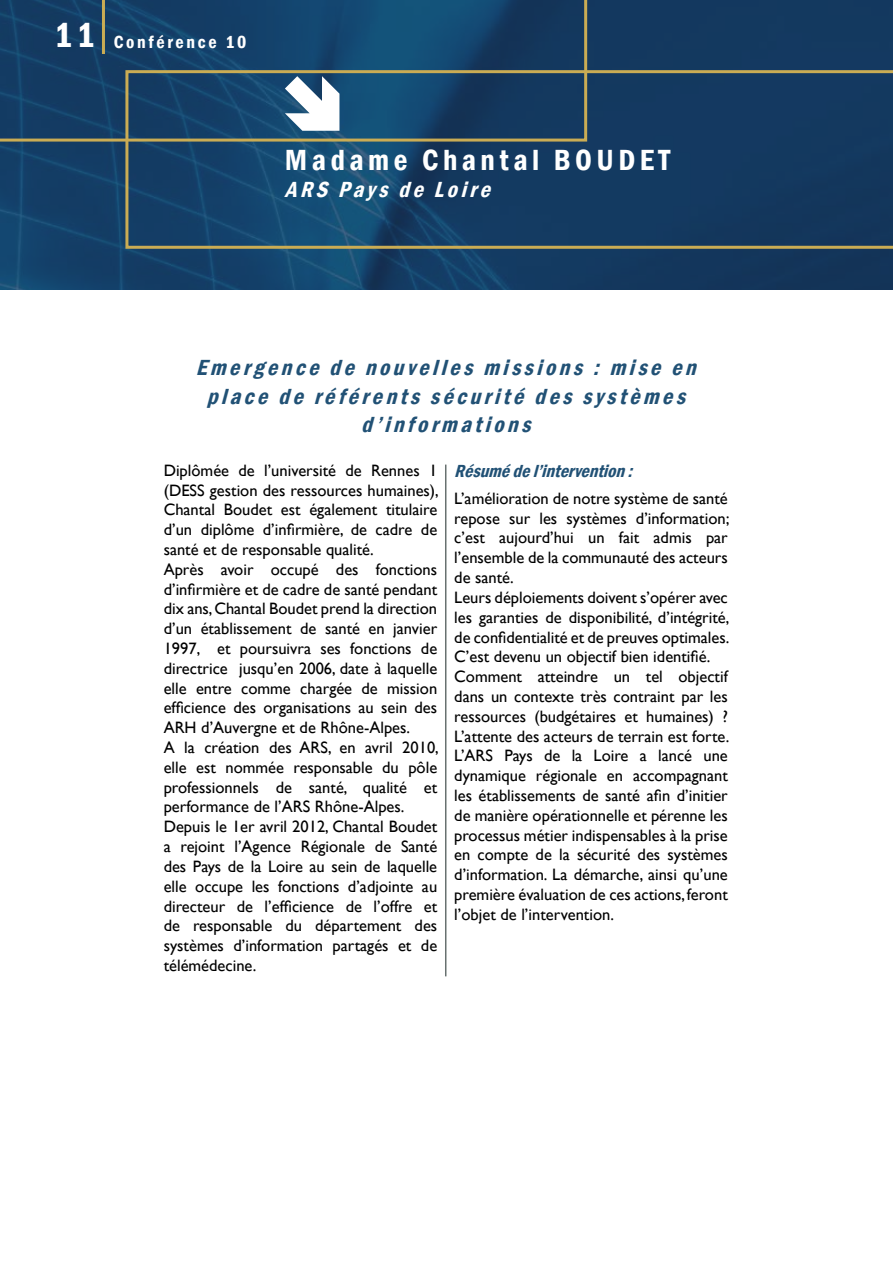
<style>
.page{position:relative;width:893px;height:1263px;background:#fff}
.page>*{position:absolute;margin:0;border:0;box-sizing:border-box;transform-origin:0 0}
.t1{font:600 condensed 36px "Franklin Gothic";color:#fff}
.t2{font:600 condensed 30px "Franklin Gothic";letter-spacing:.15em;color:#fff}
.t3{font:italic 600 condensed 22.5px/28.5px "Franklin Gothic";color:#215175;text-align:center}
.t4{font:italic 600 condensed 22.5px "Franklin Gothic";color:#fff}
.t5{font:italic 600 condensed 18px "Franklin Gothic";color:#215175}
.t6{font:600 condensed 18px "Franklin Gothic";letter-spacing:.15em;color:#fff}
.t7{font:16.5px/19.8px "Gill Sans";color:#000}
</style>
<div class="page">
<hr style="left:445px;top:465px;width:1px;height:511px;background:#687170">
<img style="left:0;top:0;width:893px;height:289px">
<svg style="left:0;top:0;width:587px;height:142px;background:#154168"></svg>
<svg style="left:125px;top:70px;width:768px;height:179px;background:#1c4364"></svg>
<hr style="left:102px;top:0;width:3px;height:54px;background:#caac54">
<svg style="left:285px;top:76px;width:54px;height:55px"></svg>
<h1 class="t1" style="left:54px;top:11px;width:43px">11</h1>
<p class="t6" style="left:114px;top:30px;width:134px">Conférence 10</p>
<h2 class="t2" style="left:285px;top:140px;width:387px">Madame Chantal BOUDET</h2>
<h3 class="t4" style="left:285px;top:175px;width:214px">ARS Pays de Loire</h3>
<h3 class="t3" style="left:196px;top:353px;width:509px">Emergence de nouvelles missions : mise en place de référents sécurité des systèmes d’informations</h3>
<p class="t7" style="left:164px;top:461px;width:277px">Diplômée de l’université de Rennes 1 (DESS gestion des ressources humaines), Chantal Boudet est également titulaire d’un diplôme d’infirmière, de cadre de santé et de responsable qualité.<br>Après avoir occupé des fonctions d’infirmière et de cadre de santé pendant dix ans, Chantal Boudet prend la direction d’un établissement de santé en janvier 1997, et poursuivra ses fonctions de directrice jusqu’en 2006, date à laquelle elle entre comme chargée de mission efficience des organisations au sein des ARH d’Auvergne et de Rhône-Alpes.<br>A la création des ARS, en avril 2010, elle est nommée responsable du pôle professionnels de santé, qualité et performance de l’ARS Rhône-Alpes.<br>Depuis le 1er avril 2012, Chantal Boudet a rejoint l’Agence Régionale de Santé des Pays de la Loire au sein de laquelle elle occupe les fonctions d’adjointe au directeur de l’efficience de l’offre et de responsable du département des systèmes d’information partagés et de télémédecine.</p>
<p class="t5" style="left:454px;top:458px;width:186px">Résumédel’intervention:</p>
<p class="t7" style="left:454px;top:489px;width:277px">L’amélioration de notre système de santé repose sur les systèmes d’information; c’est aujourd’hui un fait admis par l’ensemble de la communauté des acteurs de santé.<br>Leurs déploiements doivent s’opérer avec les garanties de disponibilité, d’intégrité, de confidentialité et de preuves optimales.<br>C’est devenu un objectif bien identifié.<br>Comment atteindre un tel objectif dans un contexte très contraint par les ressources (budgétaires et humaines) ?<br>L’attente des acteurs de terrain est forte.<br>L’ARS Pays de la Loire a lancé une dynamique régionale en accompagnant les établissements de santé afin d’initier de manière opérationnelle et pérenne les processus métier indispensables à la prise en compte de la sécurité des systèmes d’information. La démarche, ainsi qu’une première évaluation de ces actions, feront l’objet de l’intervention.</p>
</div>
